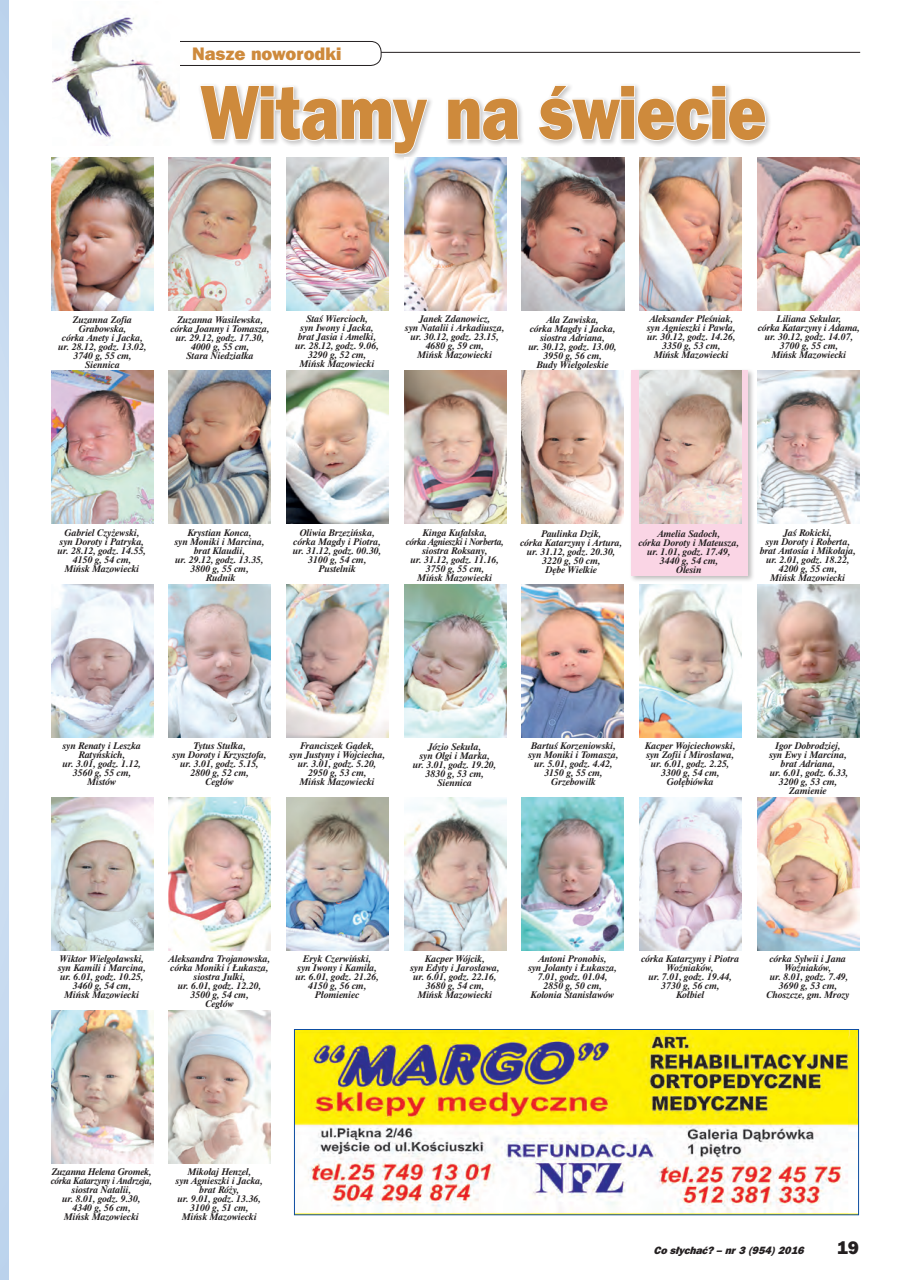
<style>
.page{position:relative;width:910px;height:1280px;background:#fff}
.page>*{position:absolute;margin:0;border:0;box-sizing:border-box;transform-origin:0 0}
.t1{font:76.2px "Frnk Goth ITC Hv PL";letter-spacing:-.01em;color:#ce8a3c;scale:.83 1}
.t2{font:18px "Frnk Goth ITC Hv PL";color:#ce8a3c}
.t3{font:18px "Frnk Goth ITC Hv PL";color:#231f20}
.t4{font:italic 10.5px "Frnk Goth ITC Hv PL";color:#231f20}
.t5{font:italic 700 9px/9px "Dutch 801 Rm PL";color:#231f20;text-align:center}
</style>
<div class="page">
<div style="left:0;top:0;width:9px;height:1280px;background:#c8dbf1"></div>
<div style="left:629px;top:368px;width:126px;height:214px;background:#231f20;opacity:.3"></div>
<div style="left:631px;top:370px;width:117px;height:206px;background:#fad5e5"></div>
<hr style="left:243px;top:52px;width:617px;height:1px;background:#231f20">
<div style="left:74px;top:41px;width:307px;height:24px;background:#fff;border-radius:10px"></div>
<div style="left:74px;top:41px;width:307px;height:25px;border:1px solid #231f20;border-radius:10px"></div>
<img style="left:52px;top:17px;width:127px;height:122px">
<div style="left:197px;top:83px;width:575px;height:78px;background:#231f20;opacity:.24"></div>
<svg style="left:199px;top:84px;width:230px;height:71px"></svg>
<svg style="left:447px;top:97px;width:73px;height:45px"></svg>
<svg style="left:537px;top:84px;width:230px;height:58px"></svg>
<img style="left:404px;top:157px;width:102px;height:153px">
<img style="left:286px;top:371px;width:103px;height:153px">
<img style="left:404px;top:371px;width:102px;height:153px">
<img style="left:522px;top:371px;width:102px;height:153px">
<img style="left:639px;top:371px;width:103px;height:153px">
<img style="left:757px;top:371px;width:102px;height:153px">
<img style="left:51px;top:584px;width:102px;height:153px">
<img style="left:169px;top:584px;width:102px;height:153px">
<img style="left:404px;top:584px;width:102px;height:153px">
<img style="left:757px;top:584px;width:102px;height:153px">
<img style="left:522px;top:584px;width:102px;height:153px">
<img style="left:639px;top:584px;width:102px;height:154px">
<img style="left:51px;top:797px;width:102px;height:153px">
<img style="left:169px;top:797px;width:102px;height:153px">
<img style="left:286px;top:797px;width:102px;height:153px">
<img style="left:404px;top:797px;width:102px;height:153px">
<img style="left:522px;top:797px;width:102px;height:153px">
<img style="left:639px;top:797px;width:102px;height:153px">
<img style="left:757px;top:797px;width:102px;height:153px">
<img style="left:51px;top:1010px;width:102px;height:153px">
<img style="left:169px;top:1010px;width:101px;height:153px">
<img style="left:286px;top:584px;width:102px;height:153px">
<img style="left:51px;top:157px;width:102px;height:153px">
<img style="left:169px;top:157px;width:102px;height:153px">
<img style="left:286px;top:157px;width:103px;height:153px">
<img style="left:522px;top:157px;width:102px;height:153px">
<img style="left:639px;top:157px;width:102px;height:153px">
<img style="left:757px;top:157px;width:102px;height:153px">
<img style="left:51px;top:371px;width:102px;height:153px">
<img style="left:169px;top:371px;width:102px;height:153px">
<img style="left:296px;top:1031px;width:561px;height:182px">
<div style="left:294px;top:1029px;width:565px;height:186px;border:1px solid #0d4da1"></div>
<h2 class="t2" style="left:192px;top:42px;width:151px">Nasze noworodki</h2>
<h1 class="t1" style="left:201px;top:63px;width:683px">Witamy na świecie</h1>
<p class="t5" style="left:59px;top:315px;width:90px">Zuzanna Zofia<br>Grabowska,<br>córka Anety i Jacka, ur. 28.12, godz. 13.02,<br>3740 g, 55 cm,<br>Siennica</p>
<p class="t5" style="left:171px;top:315px;width:100px">Zuzanna Wasilewska, córka Joanny i Tomasza, ur. 29.12, godz. 17.30,<br>4000 g, 55 cm,<br>Stara Niedziałka</p>
<p class="t5" style="left:296px;top:314px;width:85px">Staś Wiercioch,<br>syn Iwony i Jacka, brat Jasia i Amelki, ur. 28.12, godz. 9.06,<br>3290 g, 52 cm,<br>Mińsk Mazowiecki</p>
<p class="t5" style="left:405px;top:314px;width:101px">Janek Zdanowicz,<br>syn Natalii i Arkadiusza, ur. 30.12, godz. 23.15,<br>4680 g, 59 cm,<br>Mińsk Mazowiecki</p>
<p class="t5" style="left:529px;top:315px;width:90px">Ala Zawiska,<br>córka Magdy i Jacka, siostra Adriana,<br>ur. 30.12, godz. 13.00,<br>3950 g, 56 cm,<br>Budy Wielgoleskie</p>
<p class="t5" style="left:647px;top:314px;width:90px">Aleksander Pleśniak, syn Agnieszki i Pawła, ur. 30.12, godz. 14.26,<br>3350 g, 53 cm,<br>Mińsk Mazowiecki</p>
<p class="t5" style="left:758px;top:314px;width:103px">Liliana Sekular,<br>córka Katarzyny i Adama, ur. 30.12, godz. 14.07,<br>3700 g, 55 cm,<br>Mińsk Mazowiecki</p>
<p class="t5" style="left:175px;top:528px;width:91px">Krystian Konca,<br>syn Moniki i Marcina, brat Klaudii,<br>ur. 29.12, godz. 13.35,<br>3800 g, 55 cm,<br>Rudnik</p>
<p class="t5" style="left:293px;top:528px;width:90px">Oliwia Brzezińska, córka Magdy i Piotra, ur. 31.12, godz. 00.30,<br>3100 g, 54 cm,<br>Pustelnik</p>
<p class="t5" style="left:406px;top:528px;width:99px">Kinga Kufalska,<br>córka Agnieszki i Norberta, siostra Roksany,<br>ur. 31.12, godz. 11.16,<br>3750 g, 55 cm,<br>Mińsk Mazowiecki</p>
<p class="t5" style="left:520px;top:529px;width:103px">Paulinka Dzik,<br>córka Katarzyny i Artura, ur. 31.12, godz. 20.30,<br>3220 g, 50 cm,<br>Dębe Wielkie</p>
<p class="t5" style="left:58px;top:528px;width:90px">Gabriel Czyżewski, syn Doroty i Patryka, ur. 28.12, godz. 14.55,<br>4150 g, 54 cm,<br>Mińsk Mazowiecki</p>
<p class="t5" style="left:639px;top:529px;width:102px">Amelia Sadoch,<br>córka Doroty i Mateusza, ur. 1.01, godz. 17.49,<br>3440 g, 54 cm,<br>Olesin</p>
<p class="t5" style="left:760px;top:528px;width:97px">Jaś Rokicki,<br>syn Doroty i Roberta, brat Antosia i Mikołaja, ur. 2.01, godz. 18.22,<br>4200 g, 55 cm,<br>Mińsk Mazowiecki</p>
<p class="t5" style="left:63px;top:741px;width:80px">syn Renaty i Leszka<br>Ratyńskich,<br>ur. 3.01, godz. 1.12,<br>3560 g, 55 cm,<br>Mistów</p>
<p class="t5" style="left:173px;top:741px;width:96px">Tytus Stułka,<br>syn Doroty i Krzysztofa, ur. 3.01, godz. 5.15,<br>2800 g, 52 cm,<br>Cegłów</p>
<p class="t5" style="left:289px;top:741px;width:97px">Franciszek Gądek,<br>syn Justyny i Wojciecha, ur. 3.01, godz. 5.20,<br>2950 g, 53 cm,<br>Mińsk Mazowiecki</p>
<p class="t5" style="left:413px;top:742px;width:85px">Józio Sekuła,<br>syn Olgi i Marka,<br>ur. 3.01, godz. 19.20,<br>3830 g, 53 cm,<br>Siennica</p>
<p class="t5" style="left:528px;top:741px;width:92px">Bartuś Korzeniowski, syn Moniki i Tomasza, ur. 5.01, godz. 4.42,<br>3150 g, 55 cm,<br>Grzebowilk</p>
<p class="t5" style="left:645px;top:741px;width:92px">Kacper Wojciechowski, syn Zofii i Mirosława, ur. 6.01, godz. 2.25,<br>3300 g, 54 cm,<br>Gołębiówka</p>
<p class="t5" style="left:769px;top:741px;width:81px">Igor Dobrodziej, syn Ewy i Marcina, brat Adriana,<br>ur. 6.01, godz. 6.33,<br>3200 g, 53 cm,<br>Zamienie</p>
<p class="t5" style="left:58px;top:954px;width:89px">Wiktor Wielgoławski, syn Kamili i Marcina, ur. 6.01, godz. 10.25,<br>3460 g, 54 cm,<br>Mińsk Mazowiecki</p>
<p class="t5" style="left:169px;top:954px;width:103px">Aleksandra Trojanowska, córka Moniki i Łukasza, siostra Julki,<br>ur. 6.01, godz. 12.20,<br>3500 g, 54 cm,<br>Cegłów</p>
<p class="t5" style="left:296px;top:954px;width:85px">Eryk Czerwiński, syn Iwony i Kamila, ur. 6.01, godz. 21.26,<br>4150 g, 56 cm,<br>Płomieniec</p>
<p class="t5" style="left:411px;top:954px;width:91px">Kacper Wójcik,<br>syn Edyty i Jarosława, ur. 6.01, godz. 22.16,<br>3680 g, 54 cm,<br>Mińsk Mazowiecki</p>
<p class="t5" style="left:528px;top:954px;width:90px">Antoni Pronobis,<br>syn Jolanty i Łukasza,<br>7.01, godz. 01.04,<br>2850 g, 50 cm,<br>Kolonia Stanisławów</p>
<p class="t5" style="left:641px;top:954px;width:100px">córka Katarzyny i Piotra<br>Woźniaków,<br>ur. 7.01, godz. 19.44,<br>3730 g, 56 cm,<br>Kołbiel</p>
<p class="t5" style="left:766px;top:954px;width:85px">córka Sylwii i Jana<br>Woźniaków,<br>ur. 8.01, godz. 7.49,<br>3690 g, 53 cm,<br>Choszcze, gm. Mrozy</p>
<p class="t5" style="left:51px;top:1167px;width:103px">Zuzanna Helena Gromek, córka Katarzyny i Andrzeja, siostra Natalii,<br>ur. 8.01, godz. 9.30,<br>4340 g, 56 cm,<br>Mińsk Mazowiecki</p>
<p class="t5" style="left:176px;top:1167px;width:89px">Mikołaj Henzel,<br>syn Agnieszki i Jacka, brat Róży,<br>ur. 9.01, godz. 13.36,<br>3100 g, 51 cm,<br>Mińsk Mazowiecki</p>
<p class="t4" style="left:654px;top:1243px;width:155px">Cosłychać?–nr3 (954)2016</p>
<h2 class="t3" style="left:837px;top:1236px;width:24px">19</h2>
</div>
